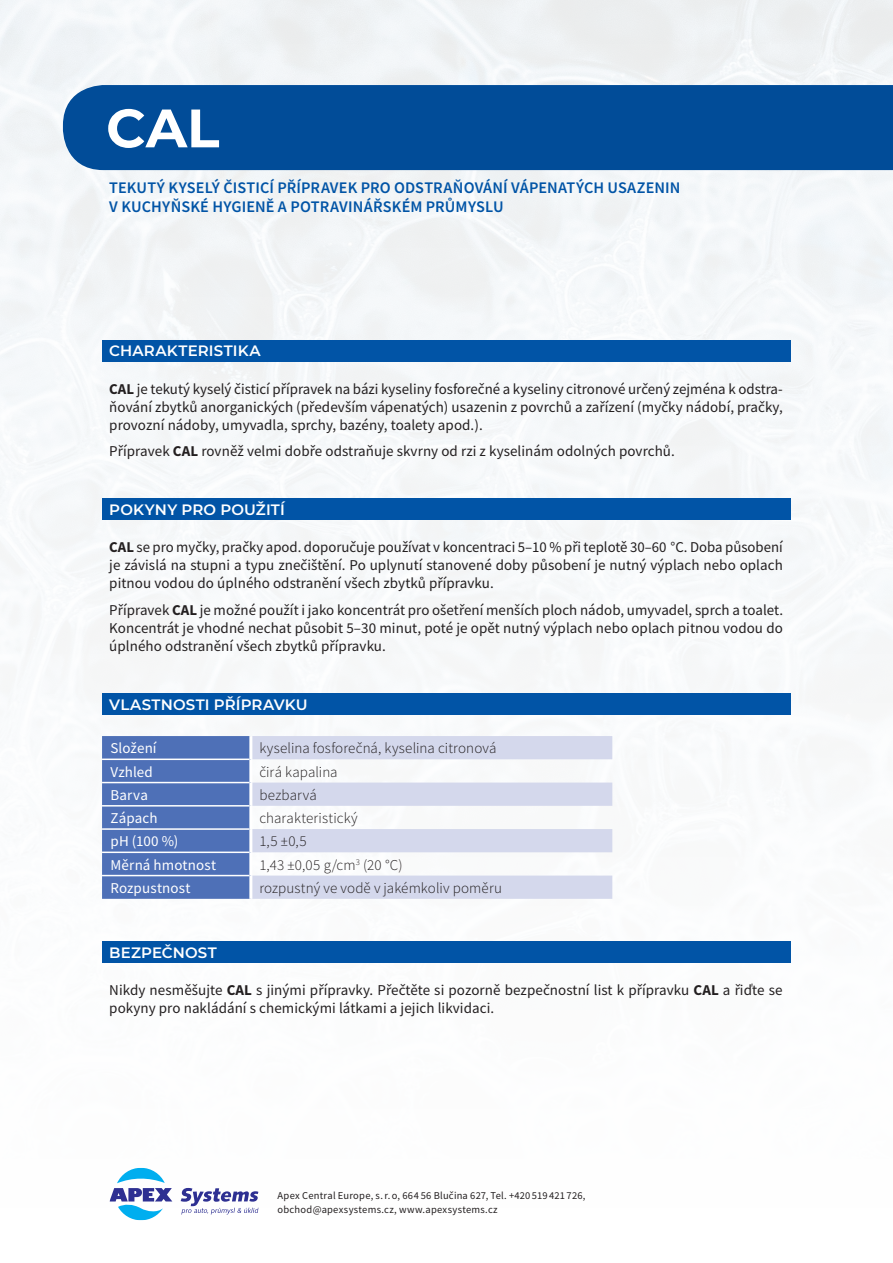
<style>
.page{position:relative;width:893px;height:1263px;background:#fff}
.page>*{position:absolute;margin:0;border:0;box-sizing:border-box;transform-origin:0 0}
.t1{font:700 54px "Montserrat";color:#fff}
.t2{font:600 16.2px/19.5px "Source Sans Pro";letter-spacing:.005em;color:#0154a6}
.t3{font:15px/18px "Source Sans Pro";letter-spacing:.005em;color:#231f20;text-align:justify}
.t4{font:300 15px "Source Sans Pro";letter-spacing:.005em;color:#231f20}
.t5{font:600 15px "Montserrat";letter-spacing:.01em;color:#fff}
.t6{font:15px "Source Sans Pro";letter-spacing:.005em;color:#fff}
.t7{font:10.5px/14.4px "Source Sans Pro";letter-spacing:.025em;color:#231f20}
.s1{font-weight:700}
</style>
<div class="page">
<img style="left:0;top:0;width:893px;height:1221px">
<div style="left:63px;top:85px;width:830px;height:85px;background:#014c98"></div>
<div style="left:102px;top:340px;width:688px;height:21px;background:#0154a6"></div>
<div style="left:102px;top:499px;width:688px;height:21px;background:#0154a6"></div>
<div style="left:102px;top:693px;width:688px;height:22px;background:#0154a6"></div>
<div style="left:102px;top:736px;width:147px;height:163px;background:#4e70b7"></div>
<svg style="left:252px;top:736px;width:360px;height:163px;fill:#d4d8ec"></svg>
<hr style="left:102px;top:758px;width:147px;height:2px;background:#fff">
<hr style="left:102px;top:782px;width:147px;height:1px;background:#fff">
<hr style="left:102px;top:805px;width:147px;height:1px;background:#fff">
<hr style="left:102px;top:828px;width:147px;height:2px;background:#fff">
<hr style="left:102px;top:851px;width:147px;height:2px;background:#fff">
<hr style="left:102px;top:875px;width:147px;height:1px;background:#fff">
<hr style="left:249px;top:736px;width:3px;height:23px;background:#fff">
<hr style="left:249px;top:759px;width:3px;height:23px;background:#fff">
<hr style="left:249px;top:782px;width:3px;height:24px;background:#fff">
<hr style="left:249px;top:806px;width:3px;height:23px;background:#fff">
<hr style="left:249px;top:829px;width:3px;height:23px;background:#fff">
<hr style="left:249px;top:852px;width:3px;height:23px;background:#fff">
<hr style="left:249px;top:875px;width:3px;height:24px;background:#fff">
<svg style="left:109px;top:1168px;width:63px;height:52px"></svg>
<svg style="left:181px;top:1188px;width:78px;height:26px"></svg>
<div style="left:102px;top:941px;width:688px;height:21px;background:#0154a6"></div>
<h1 class="t1" style="left:106px;top:89px;width:115px">CAL</h1>
<p class="t2" style="left:109px;top:178px;width:573px">TEKUTÝ KYSELÝ ČISTICÍ PŘÍPRAVEK PRO ODSTRAŇOVÁNÍ VÁPENATÝCH USAZENIN<br>V KUCHYŇSKÉ HYGIENĚ A POTRAVINÁŘSKÉM PRŮMYSLU</p>
<p class="t5" style="left:109px;top:340px;width:153px">CHARAKTERISTIKA</p>
<p class="t3" style="left:109px;top:380px;width:675px"><span class="s1">CAL</span> je tekutý kyselý čisticí přípravek na bázi kyseliny fosforečné a kyseliny citronové určený zejména k odstra&shy;ňování zbytků anorganických (především vápenatých) usazenin z povrchů a zařízení (myčky nádobí, pračky, provozní nádoby, umyvadla, sprchy, bazény, toalety apod.).</p>
<p class="t3" style="left:109px;top:442px;width:567px">Přípravek <span class="s1">CAL</span> rovněž velmi dobře odstraňuje skvrny od rzi z kyselinám odolných povrchů.</p>
<p class="t5" style="left:109px;top:499px;width:177px">POKYNY PRO POUŽITÍ</p>
<p class="t3" style="left:109px;top:538px;width:675px"><span class="s1">CAL</span> se pro myčky, pračky apod. doporučuje používat v koncentraci 5–10 % při teplotě 30–60 °C. Doba působení je závislá na stupni a typu znečištění. Po uplynutí stanovené doby působení je nutný výplach nebo oplach pitnou vodou do úplného odstranění všech zbytků přípravku.</p>
<p class="t3" style="left:109px;top:601px;width:675px">Přípravek <span class="s1">CAL</span> je možné použít i jako koncentrát pro ošetření menších ploch nádob, umyvadel, sprch a toalet.<br>Koncentrát je vhodné nechat působit 5–30 minut, poté je opět nutný výplach nebo oplach pitnou vodou do úplného odstranění všech zbytků přípravku.</p>
<p class="t5" style="left:109px;top:694px;width:200px">VLASTNOSTI PŘÍPRAVKU</p>
<p class="t6" style="left:111px;top:739px;width:48px">Složení</p>
<p class="t4" style="left:259px;top:739px;width:239px">kyselina fosforečná, kyselina citronová</p>
<p class="t6" style="left:111px;top:762px;width:44px">Vzhled</p>
<p class="t4" style="left:259px;top:762px;width:80px">čirá kapalina</p>
<p class="t6" style="left:111px;top:785px;width:39px">Barva</p>
<p class="t4" style="left:259px;top:786px;width:59px">bezbarvá</p>
<p class="t6" style="left:111px;top:808px;width:49px">Zápach</p>
<p class="t4" style="left:259px;top:809px;width:100px">charakteristický</p>
<p class="t6" style="left:111px;top:832px;width:69px">pH (100 %)</p>
<p class="t4" style="left:259px;top:832px;width:49px">1,5 ±0,5</p>
<p class="t6" style="left:111px;top:855px;width:107px">Měrná hmotnost</p>
<p class="t4" style="left:259px;top:855px;width:145px">1,43 ±0,05 g/cm<sup>3</sup> (20 °C)</p>
<p class="t6" style="left:111px;top:878px;width:81px">Rozpustnost</p>
<p class="t4" style="left:259px;top:879px;width:244px">rozpustný ve vodě v jakémkoliv poměru</p>
<p class="t5" style="left:109px;top:942px;width:109px">BEZPEČNOST</p>
<p class="t3" style="left:109px;top:981px;width:675px">Nikdy nesměšujte <span class="s1">CAL</span> s jinými přípravky. Přečtěte si pozorně bezpečnostní list k přípravku <span class="s1">CAL</span> a řiďte se pokyny pro nakládání s chemickými látkami a jejich likvidaci.</p>
<p class="t7" style="left:278px;top:1188px;width:309px">Apex Central Europe, s.r.o, 664 56 Blučina 627, Tel. +420 519 421 726, obchod@apexsystems.cz, www.apexsystems.cz</p>
</div>
